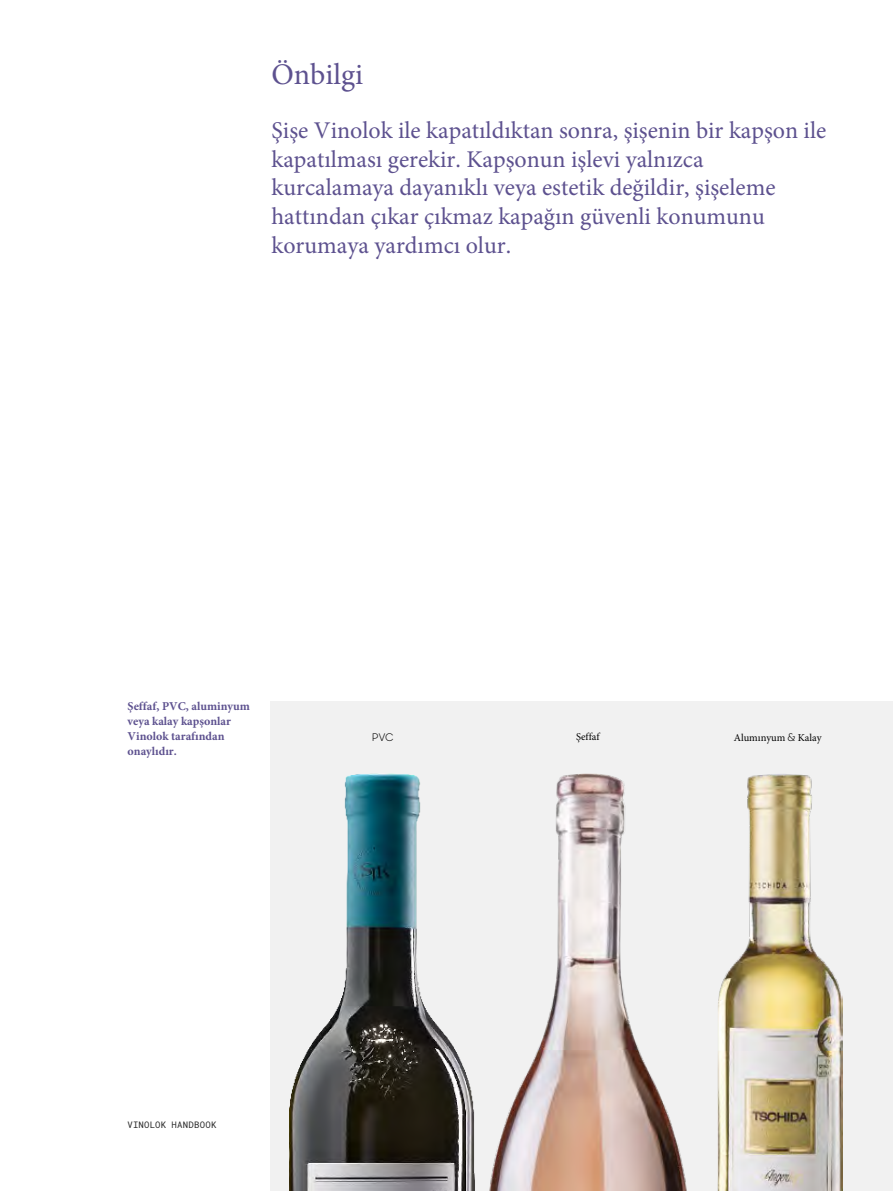
<style>
.page{position:relative;width:893px;height:1191px;background:#fff}
.page>*{position:absolute;margin:0;border:0;box-sizing:border-box;transform-origin:0 0}
.t1{font:30px "Minion Pro";color:#5d518f}
.t2{font:24px/28.8px "Minion Pro";color:#5d518f}
.t3{font:700 12px/15px "Minion Pro";color:#5d518f}
.t4{font:10.5px "Minion Pro";color:#000}
.t5{font:10.5px "Sharp Sans Display No 1";color:#000}
.t6{font:9px "Roboto Mono";letter-spacing:.025em;color:#292929}
.s1{font-family:"Sharp Sans Display No 1"}
</style>
<div class="page">
<div style="left:270px;top:702px;width:623px;height:489px;background:#f1f1f1"></div>
<img style="left:489px;top:774px;width:198px;height:417px">
<img style="left:289px;top:774px;width:186px;height:417px">
<img style="left:718px;top:774px;width:124px;height:417px">
<p class="t1" style="left:271px;top:54px;width:93px">Önbilgi</p>
<p class="t2" style="left:271px;top:116px;width:556px">Şişe Vinolok ile kapatıldıktan sonra, şişenin bir kapşon ile kapatılması gerekir. Kapşonun işlevi yalnızca kurcalamaya dayanıklı veya estetik değildir, şişeleme hattından çıkar çıkmaz kapağın güvenli konumunu korumaya yardımcı olur.</p>
<p class="t3" style="left:128px;top:698px;width:124px">Şeffaf, PVC, aluminyum veya kalay kapşonlar<br>Vinolok tarafından onaylıdır.</p>
<p class="t5" style="left:372px;top:729px;width:23px">PVC</p>
<p class="t4" style="left:576px;top:730px;width:25px">Şeffaf</p>
<p class="t4" style="left:734px;top:730px;width:89px">Alumınyum <span class="s1">&amp;</span> Kalay</p>
<p class="t6" style="left:128px;top:1118px;width:90px">VINOLOK HANDBOOK</p>
</div>
